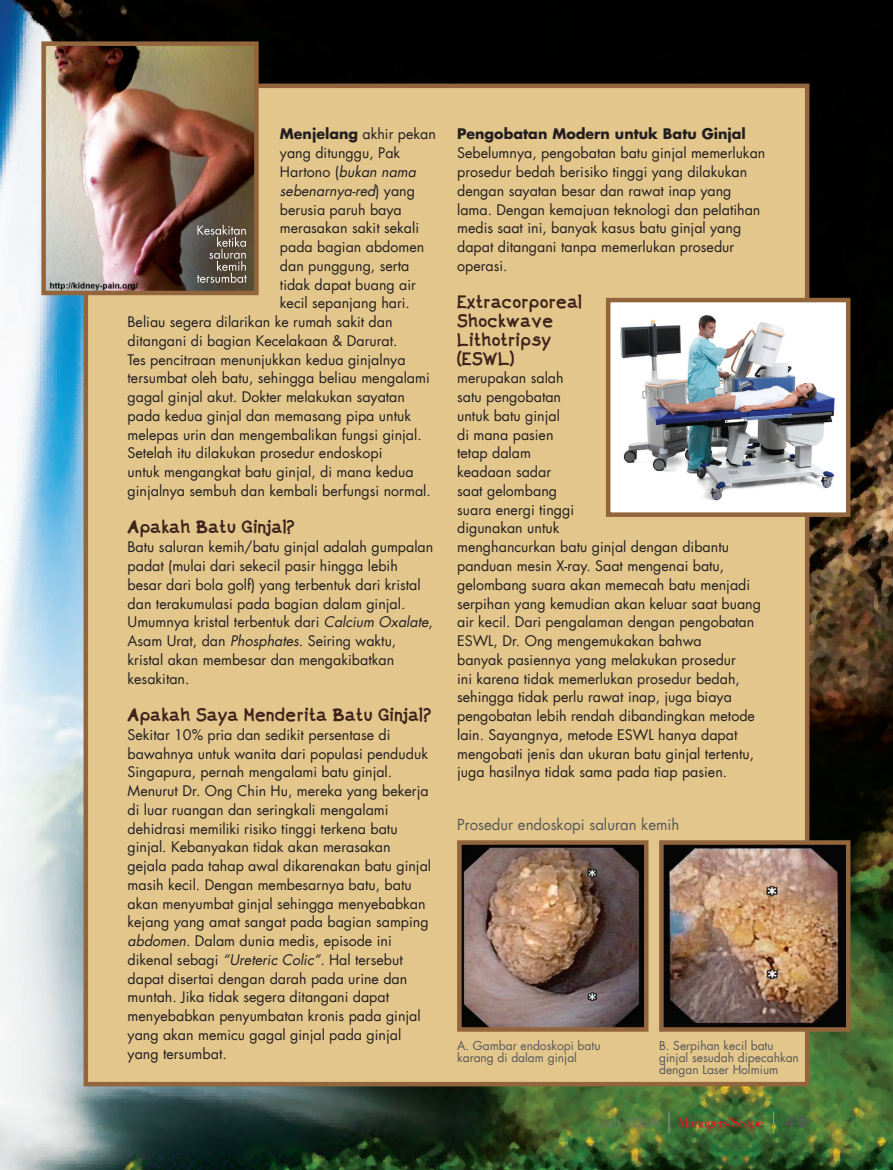
<style>
.page{position:relative;width:893px;height:1170px;background:#fff}
.page>*{position:absolute;margin:0;border:0;box-sizing:border-box;transform-origin:0 0}
.t1{font:700 18px/18.8px "Aprim";color:#3d231c}
.Paragraph_Style_1{font:15px "Futura LT";color:#57585a}
.t2{font:700 15px "Cantarell";color:#57585a}
.Paragraph_Style_1-2{font:14.25px/18.8px "Futura LT";color:#231f20}
.Paragraph_Style_1-3{font:italic 14.25px "Futura LT";color:#231f20}
.Paragraph_Style_1-4{font:700 14.25px "Futura LT";color:#231f20}
.t3{font:13.5px "Cantarell";color:#6c6d70}
.Paragraph_Style_1-5{font:12px/12px "Futura LT";color:#57585a}
.s1{font-weight:700}
.s2{font-style:normal}
.s3{font-style:italic}
</style>
<div class="page">
<img style="left:0;top:0;width:893px;height:1169px">
<div style="left:84px;top:84px;width:725px;height:1002px;background:#e2c68c;border:4px solid #93653c"></div>
<img style="left:46px;top:46px;width:208px;height:244px">
<div style="left:41px;top:41px;width:218px;height:254px;border:4px solid #93653c"></div>
<img style="left:664px;top:845px;width:181px;height:181px">
<div style="left:659px;top:840px;width:191px;height:191px;border:4px solid #93653c"></div>
<img style="left:462px;top:845px;width:181px;height:181px">
<div style="left:457px;top:840px;width:191px;height:191px;border:4px solid #93653c"></div>
<div style="left:608px;top:300px;width:240px;height:214px;background:#fff"></div>
<img style="left:620px;top:314px;width:215px;height:187px">
<div style="left:606px;top:298px;width:244px;height:219px;border:4px solid #93653c"></div>
<svg style="left:197px;top:225px;width:50px;height:58px;background:#6e665c"></svg>
<svg style="left:678px;top:1117px;width:85px;height:14px"></svg>
<svg style="left:669px;top:1111px;width:1px;height:22px"></svg>
<svg style="left:773px;top:1111px;width:1px;height:22px"></svg>
<p class="Paragraph_Style_1-2" style="left:280px;top:125px;width:157px"><span class="s1">Menjelang</span> akhir pekan</p>
<p class="Paragraph_Style_1-2" style="left:280px;top:144px;width:122px">yang ditunggu, Pak</p>
<p class="Paragraph_Style_1-3" style="left:280px;top:163px;width:138px"><span class="s2">Hartono (</span>bukan nama</p>
<p class="Paragraph_Style_1-3" style="left:280px;top:181px;width:137px">sebenarnya-red<span class="s2">) yang</span></p>
<p class="Paragraph_Style_1-2" style="left:280px;top:200px;width:123px">berusia paruh baya</p>
<p class="Paragraph_Style_1-2" style="left:280px;top:219px;width:141px">merasakan sakit sekali</p>
<p class="Paragraph_Style_1-2" style="left:280px;top:237px;width:146px">pada bagian abdomen</p>
<p class="Paragraph_Style_1-2" style="left:280px;top:256px;width:131px">dan punggung, serta</p>
<p class="Paragraph_Style_1-2" style="left:280px;top:275px;width:138px">tidak dapat buang air</p>
<p class="Paragraph_Style_1-2" style="left:280px;top:294px;width:132px">kecil sepanjang hari.</p>
<p class="Paragraph_Style_1-2" style="left:128px;top:312px;width:266px">Beliau segera dilarikan ke rumah sakit dan</p>
<p class="Paragraph_Style_1-2" style="left:128px;top:331px;width:272px">ditangani di bagian Kecelakaan &amp; Darurat.</p>
<p class="Paragraph_Style_1-2" style="left:128px;top:350px;width:279px">Tes pencitraan menunjukkan kedua ginjalnya</p>
<p class="Paragraph_Style_1-2" style="left:128px;top:369px;width:304px">tersumbat oleh batu, sehingga beliau mengalami</p>
<p class="Paragraph_Style_1-2" style="left:128px;top:387px;width:279px">gagal ginjal akut. Dokter melakukan sayatan</p>
<p class="Paragraph_Style_1-2" style="left:128px;top:406px;width:285px">pada kedua ginjal dan memasang pipa untuk</p>
<p class="Paragraph_Style_1-2" style="left:128px;top:425px;width:296px">melepas urin dan mengembalikan fungsi ginjal.</p>
<p class="Paragraph_Style_1-2" style="left:128px;top:444px;width:256px">Setelah itu dilakukan prosedur endoskopi</p>
<p class="Paragraph_Style_1-2" style="left:128px;top:462px;width:288px">untuk mengangkat batu ginjal, di mana kedua</p>
<p class="Paragraph_Style_1-2" style="left:128px;top:481px;width:305px">ginjalnya sembuh dan kembali berfungsi normal.</p>
<p class="t1" style="left:128px;top:518px;width:169px">Apakah Batu Ginjal?</p>
<p class="Paragraph_Style_1-2" style="left:128px;top:537px;width:307px">Batu saluran kemih/batu ginjal adalah gumpalan padat (mulai dari sekecil pasir hingga lebih besar dari bola golf) yang terbentuk dari kristal dan terakumulasi pada bagian dalam ginjal.<br>Umumnya kristal terbentuk dari <span class="s3">Calcium Oxalate</span>, Asam Urat, dan <span class="s3">Phosphates</span>. Seiring waktu, kristal akan membesar dan mengakibatkan kesakitan.</p>
<p class="t1" style="left:128px;top:705px;width:305px">Apakah Saya Menderita Batu Ginjal?</p>
<p class="Paragraph_Style_1-2" style="left:128px;top:725px;width:305px">Sekitar 10% pria dan sedikit persentase di bawahnya untuk wanita dari populasi penduduk Singapura, pernah mengalami batu ginjal.<br>Menurut Dr. Ong Chin Hu, mereka yang bekerja di luar ruangan dan seringkali mengalami dehidrasi memiliki risiko tinggi terkena batu ginjal. Kebanyakan tidak akan merasakan gejala pada tahap awal dikarenakan batu ginjal masih kecil. Dengan membesarnya batu, batu akan menyumbat ginjal sehingga menyebabkan kejang yang amat sangat pada bagian samping <span class="s3">abdomen</span>. Dalam dunia medis, episode ini dikenal sebagi <span class="s3">“Ureteric Colic”.</span> Hal tersebut dapat disertai dengan darah pada urine dan muntah. Jika tidak segera ditangani dapat menyebabkan penyumbatan kronis pada ginjal yang akan memicu gagal ginjal pada ginjal yang tersumbat.</p>
<p class="Paragraph_Style_1-4" style="left:457px;top:125px;width:290px">Pengobatan Modern untuk Batu Ginjal</p>
<p class="Paragraph_Style_1-2" style="left:457px;top:144px;width:310px">Sebelumnya, pengobatan batu ginjal memerlukan prosedur bedah berisiko tinggi yang dilakukan dengan sayatan besar dan rawat inap yang lama. Dengan kemajuan teknologi dan pelatihan medis saat ini, banyak kasus batu ginjal yang dapat ditangani tanpa memerlukan prosedur operasi.</p>
<p class="t1" style="left:457px;top:293px;width:127px">Extracorporeal<br>Shockwave<br>Lithotripsy (ESWL)</p>
<p class="Paragraph_Style_1-2" style="left:457px;top:369px;width:305px">merupakan salah<br>satu pengobatan<br>untuk batu ginjal<br>di mana pasien<br>tetap dalam<br>keadaan sadar<br>saat gelombang<br>suara energi tinggi<br>digunakan untuk<br>menghancurkan batu ginjal dengan dibantu panduan mesin X-ray. Saat mengenai batu, gelombang suara akan memecah batu menjadi serpihan yang kemudian akan keluar saat buang air kecil. Dari pengalaman dengan pengobatan<br>ESWL, Dr. Ong mengemukakan bahwa<br>banyak pasiennya yang melakukan prosedur<br>ini karena tidak memerlukan prosedur bedah, sehingga tidak perlu rawat inap, juga biaya pengobatan lebih rendah dibandingkan metode lain. Sayangnya, metode ESWL hanya dapat mengobati jenis dan ukuran batu ginjal tertentu, juga hasilnya tidak sama pada tiap pasien.</p>
<p class="Paragraph_Style_1" style="left:457px;top:814px;width:224px">Prosedur endoskopi saluran kemih</p>
<p class="Paragraph_Style_1-5" style="left:457px;top:1039px;width:145px">A. Gambar endoskopi batu karang di dalam ginjal</p>
<p class="Paragraph_Style_1-5" style="left:659px;top:1039px;width:141px">B. Serpihan kecil batu ginjal sesudah dipecahkan dengan Laser Holmium</p>
<p class="t3" style="left:600px;top:1113px;width:61px">Juli 2014</p>
<p class="t2" style="left:784px;top:1111px;width:25px">49</p>
</div>
